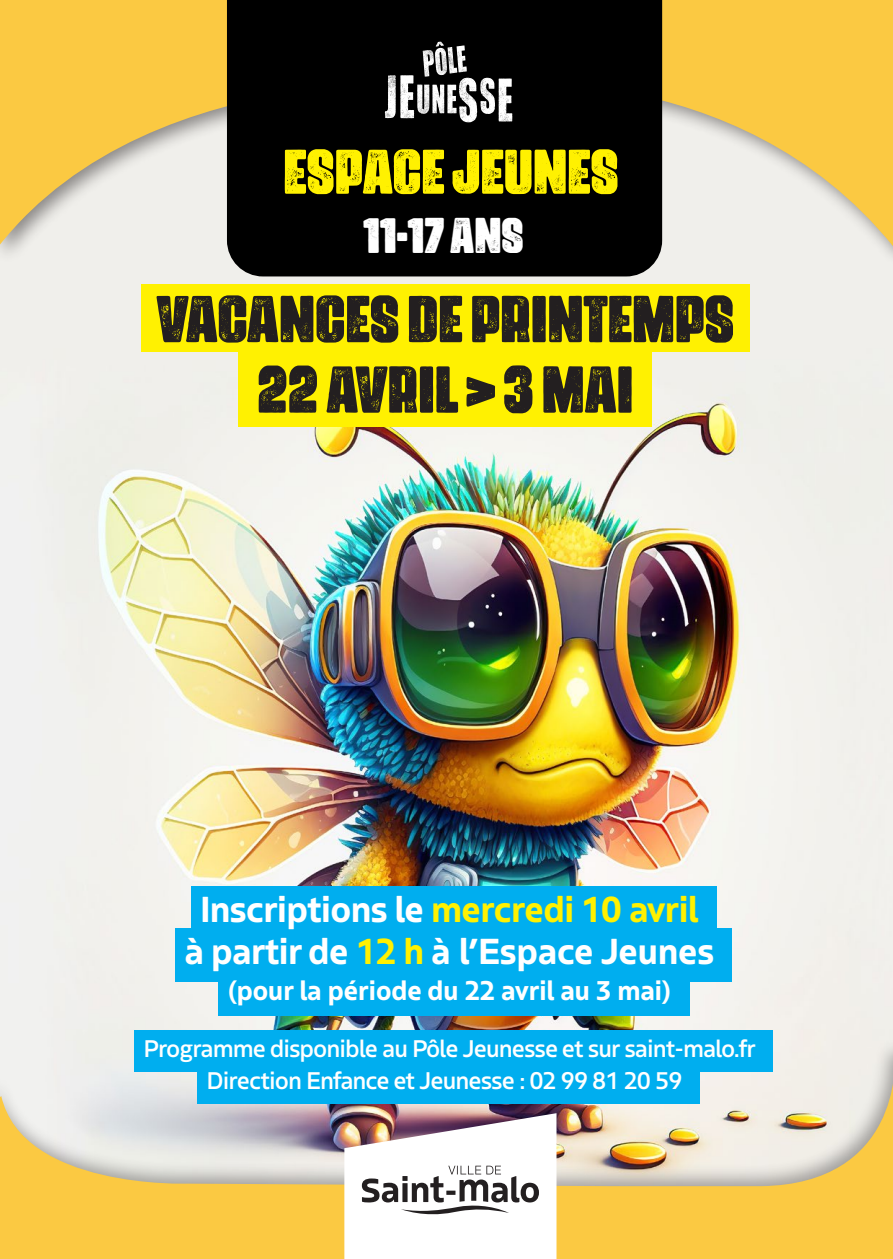
<style>
.page{position:relative;width:893px;height:1259px;background:#fff}
.page>*{position:absolute;margin:0;border:0;box-sizing:border-box;transform-origin:0 0}
.t1{font:60px "Urzeit Personal Use";color:#231f20}
.heure{font:57px "Urzeit Personal Use";color:#fff101}
.t2{font:45px "Urzeit Personal Use";color:#fff}
.fond_bleu{font:700 36px "Boreal";letter-spacing:-.035em;color:#fff101}
.fond_bleu-2{font:700 36px "Boreal";letter-spacing:-.025em;color:#fff}
.fond_bleu-3{font:700 27px "Boreal";letter-spacing:-.025em;color:#fff}
.fond_bleu-4{font:500 24px "Boreal";letter-spacing:-.04em;color:#fff}
.s1{color:#fff}
.s2{color:#fff101}
</style>
<div class="page">
<div style="left:0;top:68px;width:893px;height:245px;background:#f0efeb"></div>
<img style="left:0;top:313px;width:893px;height:725px">
<svg style="left:0;top:0;width:893px;height:246px;fill:#fbc942"></svg>
<div style="left:0;top:1038px;width:893px;height:221px;background:#f1efe9"></div>
<svg style="left:0;top:1061px;width:893px;height:198px"></svg>
<div style="left:227px;top:0;width:435px;height:276px;background:#000"></div>
<svg style="left:385px;top:42px;width:127px;height:80px;background:#585858"></svg>
<div style="left:141px;top:285px;width:609px;height:67px;background:#fff101"></div>
<div style="left:239px;top:352px;width:413px;height:74px;background:#fff101"></div>
<svg style="left:466px;top:377px;width:29px;height:30px"></svg>
<div style="left:191px;top:887px;width:525px;height:53px;background:#00aeef"></div>
<div style="left:175px;top:929px;width:557px;height:53px;background:#00aeef"></div>
<div style="left:218px;top:971px;width:471px;height:44px;background:#00aeef"></div>
<div style="left:134px;top:1031px;width:639px;height:41px;background:#00aeef"></div>
<svg style="left:344px;top:1113px;width:212px;height:146px;background:#dfd9da"></svg>
<div style="left:198px;top:1062px;width:502px;height:41px;background:#00aeef"></div>
<p class="heure" style="left:283px;top:136px;width:310px">ESPACE JEUNES</p>
<p class="t2" style="left:364px;top:208px;width:160px">11-17 ANS</p>
<p class="t1" style="left:156px;top:281px;width:548px">VACANCES DE PRINTEMPS</p>
<p class="t1" style="left:257px;top:352px;width:374px">22 AVRIL 3 MAI</p>
<p class="fond_bleu" style="left:200px;top:881px;width:500px"><span class="s1">Inscriptions le</span> mercredi 10 avril</p>
<p class="fond_bleu-2" style="left:184px;top:923px;width:532px">à partir de <span class="s2">12 h</span> à l’Espace Jeunes</p>
<p class="fond_bleu-3" style="left:227px;top:969px;width:447px">(pour la période du 22 avril au 3 mai)</p>
<p class="fond_bleu-4" style="left:143px;top:1029px;width:614px">Programme disponible au Pôle Jeunesse et sur saint-malo.fr</p>
<p class="fond_bleu-4" style="left:207px;top:1061px;width:477px">Direction Enfance et Jeunesse : 02 99 81 20 59</p>
</div>
